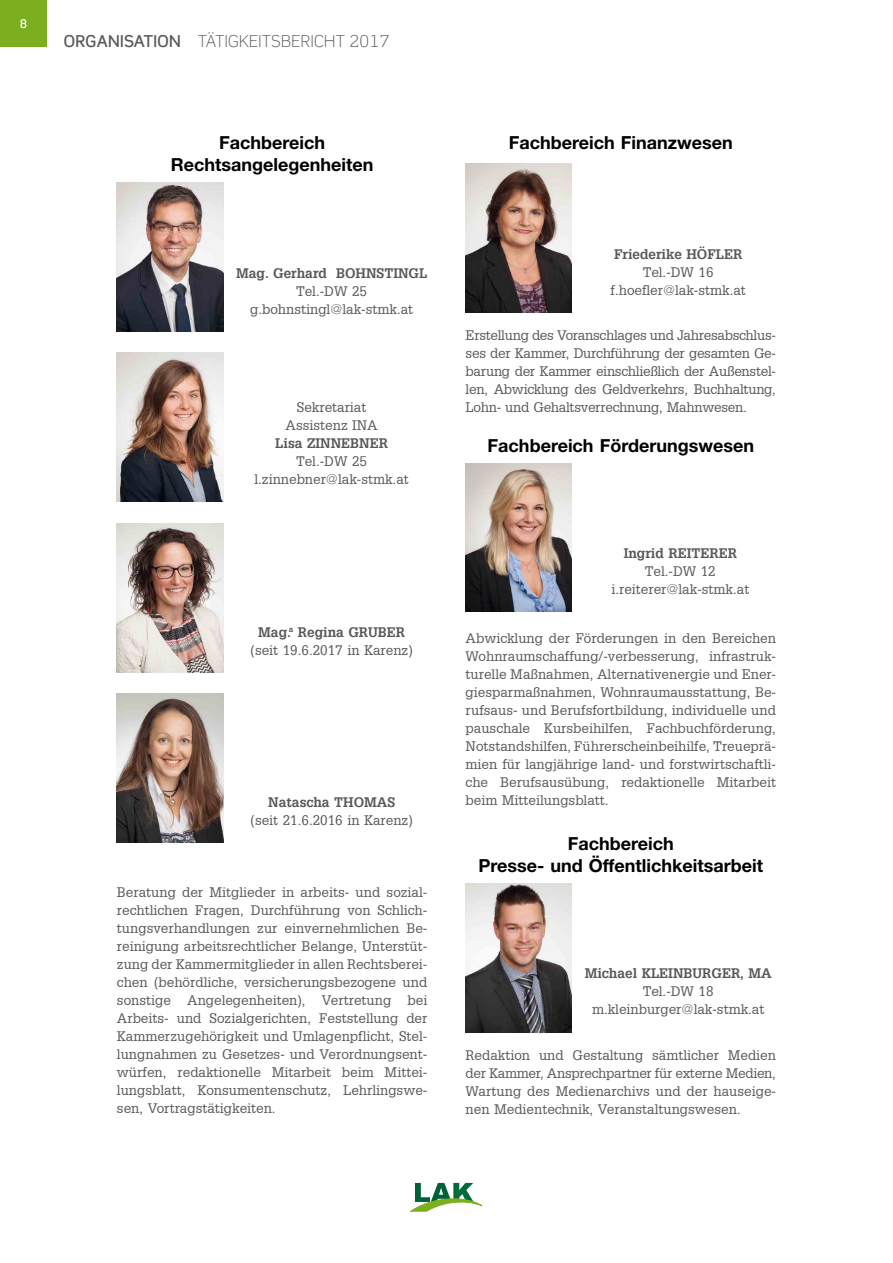
<style>
.page{position:relative;width:893px;height:1263px;background:#fff}
.page>*{position:absolute;margin:0;border:0;box-sizing:border-box;transform-origin:0 0}
.Zwitit_Text{font:700 18px/22.5px "Helvetica Neue LT Std";color:#000;text-align:center}
.t1{font:300 16.5px "Scene Pro";letter-spacing:.02em;color:#58585a}
.t2{font:13.5px/18px "Glypha LT";color:#58585a;text-align:center}
.t3{font:700 13.5px "Glypha LT";color:#58585a}
.t4{font:500 12px "Scene Pro";color:#fff}
.s1{font-weight:500}
.s2{font-weight:700}
</style>
<div class="page">
<img style="left:117px;top:183px;width:106px;height:149px">
<img style="left:466px;top:463px;width:106px;height:149px">
<img style="left:466px;top:164px;width:106px;height:149px">
<img style="left:466px;top:883px;width:106px;height:149px">
<img style="left:117px;top:353px;width:106px;height:149px">
<img style="left:117px;top:694px;width:106px;height:149px">
<img style="left:117px;top:524px;width:106px;height:148px">
<div style="left:0;top:0;width:47px;height:47px;background:#7baf1f"></div>
<svg style="left:411px;top:1183px;width:72px;height:28px"></svg>
<p class="t4" style="left:20px;top:16px;width:9px">8</p>
<p class="t1" style="left:64px;top:31px;width:327px"><span class="s1">ORGANISATION</span> TÄTIGKEITSBERICHT 2017</p>
<p class="Zwitit_Text" style="left:171px;top:131px;width:204px">Fachbereich<br>Rechtsangelegenheiten</p>
<p class="t3" style="left:236px;top:264px;width:193px">Mag. Gerhard BOHNSTINGL</p>
<p class="t2" style="left:250px;top:282px;width:165px">Tel.-DW 25 g.bohnstingl@lak-stmk.at</p>
<p class="t2" style="left:297px;top:398px;width:71px">Sekretariat</p>
<p class="t2" style="left:254px;top:416px;width:156px">Assistenz INA<br><span class="s2">Lisa ZINNEBNER<br></span>Tel.-DW 25 l.zinnebner@lak-stmk.at</p>
<p class="t3" style="left:258px;top:623px;width:148px">Mag.<sup>a</sup> Regina GRUBER</p>
<p class="t2" style="left:250px;top:640px;width:164px">(seit 19.6.2017 in Karenz)</p>
<p class="t3" style="left:268px;top:793px;width:129px">Natascha THOMAS</p>
<p class="t2" style="left:250px;top:810px;width:164px">(seit 21.6.2016 in Karenz)</p>
<p class="t2" style="left:117px;top:883px;width:312px;text-align:justify">Beratung der Mitglieder in arbeits- und sozial&shy;rechtlichen Fragen, Durchführung von Schlich&shy;tungsverhandlungen zur einvernehmlichen Be&shy;reinigung arbeitsrechtlicher Belange, Unterstüt&shy;zung der Kammermitglieder in allen Rechtsberei&shy;chen (behördliche, versicherungsbezogene und sonstige Angelegenheiten), Vertretung bei Arbeits- und Sozialgerichten, Feststellung der Kammerzugehörigkeit und Umlagenpflicht, Stel&shy;lungnahmen zu Gesetzes- und Verordnungsent&shy;würfen, redaktionelle Mitarbeit beim Mittei&shy;lungsblatt, Konsumentenschutz, Lehrlingswe&shy;sen, Vortragstätigkeiten.</p>
<p class="Zwitit_Text" style="left:509px;top:131px;width:226px">Fachbereich Finanzwesen</p>
<p class="t3" style="left:614px;top:245px;width:130px">Friederike HÖFLER</p>
<p class="t2" style="left:610px;top:262px;width:137px">Tel.-DW 16 f.hoefler@lak-stmk.at</p>
<p class="t2" style="left:466px;top:326px;width:312px;text-align:justify">Erstellung des Voranschlages und Jahresabschlus&shy;ses der Kammer, Durchführung der gesamten Ge&shy;barung der Kammer einschließlich der Außenstel&shy;len, Abwicklung des Geldverkehrs, Buchhaltung, Lohn- und Gehaltsverrechnung, Mahnwesen.</p>
<p class="Zwitit_Text" style="left:488px;top:434px;width:268px">Fachbereich Förderungswesen</p>
<p class="t3" style="left:624px;top:545px;width:115px">Ingrid REITERER</p>
<p class="t2" style="left:611px;top:562px;width:139px">Tel.-DW 12 i.reiterer@lak-stmk.at</p>
<p class="t2" style="left:466px;top:629px;width:312px;text-align:justify">Abwicklung der Förderungen in den Bereichen Wohnraumschaffung/-verbesserung, infrastruk&shy;turelle Maßnahmen, Alternativenergie und Ener&shy;giesparmaßnahmen, Wohnraumausstattung, Be&shy;rufsaus- und Berufsfortbildung, individuelle und pauschale Kursbeihilfen, Fachbuchförderung, Notstandshilfen, Führerscheinbeihilfe, Treueprä&shy;mien für langjährige land- und forstwirtschaftli&shy;che Berufsausübung, redaktionelle Mitarbeit beim Mitteilungsblatt.</p>
<p class="Zwitit_Text" style="left:478px;top:831px;width:286px">Fachbereich<br>Presse- und Öffentlichkeitsarbeit</p>
<p class="t3" style="left:585px;top:965px;width:189px">Michael KLEINBURGER, MA</p>
<p class="t2" style="left:592px;top:982px;width:174px">Tel.-DW 18 m.kleinburger@lak-stmk.at</p>
<p class="t2" style="left:466px;top:1046px;width:312px;text-align:justify">Redaktion und Gestaltung sämtlicher Medien der Kammer, Ansprechpartner für externe Medien, Wartung des Medienarchivs und der hauseige&shy;nen Medientechnik, Veranstaltungswesen.</p>
</div>
